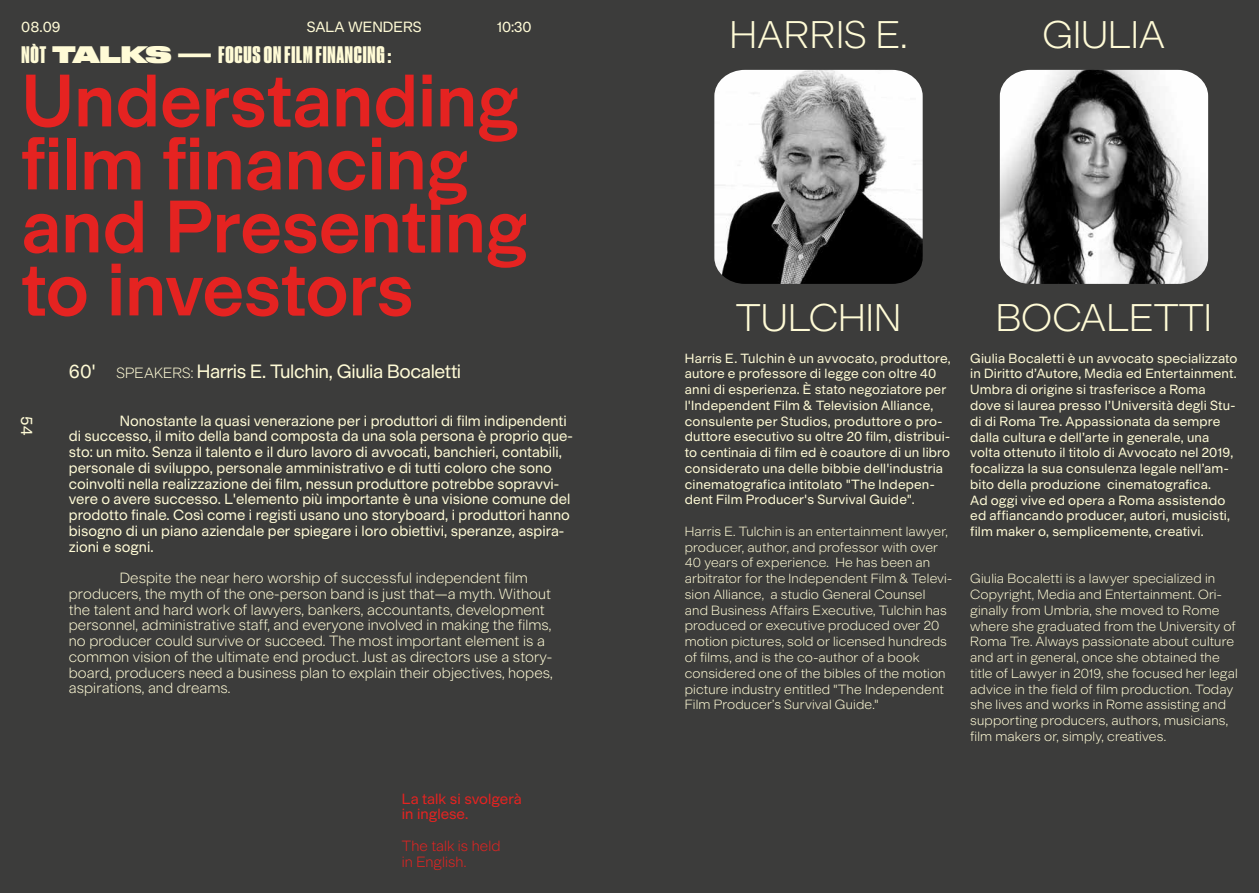
<style>
.page{position:relative;width:1259px;height:893px;background:#fff}
.page>*{position:absolute;margin:0;border:0;box-sizing:border-box;transform-origin:0 0}
.t1{font:500 75px/63px "Modern Gothic";letter-spacing:-.01em;color:#e52321}
.t2{font:300 39px "Modern Gothic";color:#fffbd6}
.t3{font:22.5px "Druk Cond Super";letter-spacing:.03em;color:#fffbd6;scale:1.2 1}
.t4{font:19.5px "Modern Gothic";letter-spacing:-.02em;color:#fffbd6}
.t5{font:16.5px "Modern Gothic";color:#fffbd6}
.t6{font:15px/15.8px "Modern Gothic";color:#fffbd6}
.t7{font:300 15px/15.8px "Modern Gothic";letter-spacing:.005em;color:#fffbd6}
.t8{font:15px/15.8px "Modern Gothic";color:#e52321}
.t9{font:300 15px/15.8px "Modern Gothic";letter-spacing:.005em;color:#e52321}
.t10{font:300 13.5px/15.8px "Modern Gothic";letter-spacing:.01em;color:#fffbd6}
.t11{font:13.5px/15.8px "Modern Gothic";letter-spacing:.01em;color:#fffbd6}
.s1{font-family:"Druk Wide Super"}
.s2{font-weight:300;font-size:15px}
</style>
<div class="page">
<div style="left:0;top:0;width:629px;height:893px;background:#3c3c3b"></div>
<div style="left:629px;top:0;width:630px;height:893px;background:#3c3c3b"></div>
<img style="left:1000px;top:70px;width:208px;height:214px">
<img style="left:714px;top:70px;width:208px;height:214px">
<p class="t6" style="left:21px;top:18px;width:41px">08.09</p>
<p class="t6" style="left:307px;top:18px;width:116px">SALA WENDERS</p>
<p class="t6" style="left:497px;top:18px;width:36px">10:30</p>
<h3 class="t3" style="left:22px;top:41px;width:309px">NÒT <span class="s1">TALKS —</span> FOCUS ON FILM FINANCING :</h3>
<h1 class="t1" style="left:21px;top:68px;width:508px">Understanding film financing and Presenting to investors</h1>
<p class="t5" style="left:37px;top:416px;width:20px;rotate:90deg">54</p>
<h3 class="t4" style="left:69px;top:360px;width:394px">60' <span class="s2">SPEAKERS:</span> Harris E. Tulchin, Giulia Bocaletti</h3>
<p class="t6" style="left:69px;top:412px;width:505px;text-indent:51px">Nonostante la quasi venerazione per i produttori di film indipendenti di successo, il mito della band composta da una sola persona è proprio que&shy;sto: un mito. Senza il talento e il duro lavoro di avvocati, banchieri, contabili, personale di sviluppo, personale amministrativo e di tutti coloro che sono coinvolti nella realizzazione dei film, nessun produttore potrebbe sopravvi&shy;vere o avere successo. L'elemento più importante è una visione comune del prodotto finale. Così come i registi usano uno storyboard, i produttori hanno bisogno di un piano aziendale per spiegare i loro obiettivi, speranze, aspira&shy;zioni e sogni.</p>
<p class="t7" style="left:69px;top:570px;width:485px;text-indent:51px">Despite the near hero worship of successful independent film producers, the myth of the one-person band is just that—a myth. Without the talent and hard work of lawyers, bankers, accountants, development personnel, administrative staff, and everyone involved in making the films, no producer could survive or succeed. The most important element is a common vision of the ultimate end product. Just as directors use a story&shy;board, producers need a business plan to explain their objectives, hopes, aspirations, and dreams.</p>
<p class="t8" style="left:402px;top:790px;width:121px">La talk si svolgerà in inglese.</p>
<p class="t9" style="left:402px;top:838px;width:100px">The talk is held in English.</p>
<h2 class="t2" style="left:729px;top:12px;width:179px">HARRIS E.</h2>
<h2 class="t2" style="left:1042px;top:12px;width:124px">GIULIA</h2>
<h2 class="t2" style="left:736px;top:295px;width:167px">TULCHIN</h2>
<h2 class="t2" style="left:996px;top:295px;width:218px">BOCALETTI</h2>
<p class="t11" style="left:685px;top:350px;width:267px">Harris E. Tulchin è un avvocato, produttore, autore e professore di legge con oltre 40 anni di esperienza. È stato negoziatore per l'Independent Film &amp; Television Alliance, consulente per Studios, produttore o pro&shy;duttore esecutivo su oltre 20 film, distribui&shy;to centinaia di film ed è coautore di un libro considerato una delle bibbie dell'industria cinematografica intitolato "The Indepen&shy;dent Film Producer's Survival Guide".</p>
<p class="t10" style="left:685px;top:523px;width:269px">Harris E. Tulchin is an entertainment lawyer, producer, author, and professor with over 40 years of experience. He has been an arbitrator for the Independent Film &amp; Televi&shy;sion Alliance, a studio General Counsel<br>and Business Affairs Executive, Tulchin has produced or executive produced over 20 motion pictures, sold or licensed hundreds of films, and is the co-author of a book considered one of the bibles of the motion picture industry entitled "The Independent Film Producer’s Survival Guide."</p>
<p class="t11" style="left:970px;top:350px;width:269px">Giulia Bocaletti è un avvocato specializzato in Diritto d’Autore, Media ed Entertainment.<br>Umbra di origine si trasferisce a Roma dove si laurea presso l’Università degli Stu&shy;di di Roma Tre. Appassionata da sempre dalla cultura e dell’arte in generale, una volta ottenuto il titolo di Avvocato nel 2019, focalizza la sua consulenza legale nell’am&shy;bito della produzione cinematografica.<br>Ad oggi vive ed opera a Roma assistendo ed affiancando producer, autori, musicisti, film maker o, semplicemente, creativi.</p>
<p class="t10" style="left:970px;top:571px;width:269px">Giulia Bocaletti is a lawyer specialized in Copyright, Media and Entertainment. Ori&shy;ginally from Umbria, she moved to Rome where she graduated from the University of Roma Tre. Always passionate about culture and art in general, once she obtained the title of Lawyer in 2019, she focused her legal advice in the field of film production. Today she lives and works in Rome assisting and supporting producers, authors, musicians, film makers or, simply, creatives.</p>
</div>
